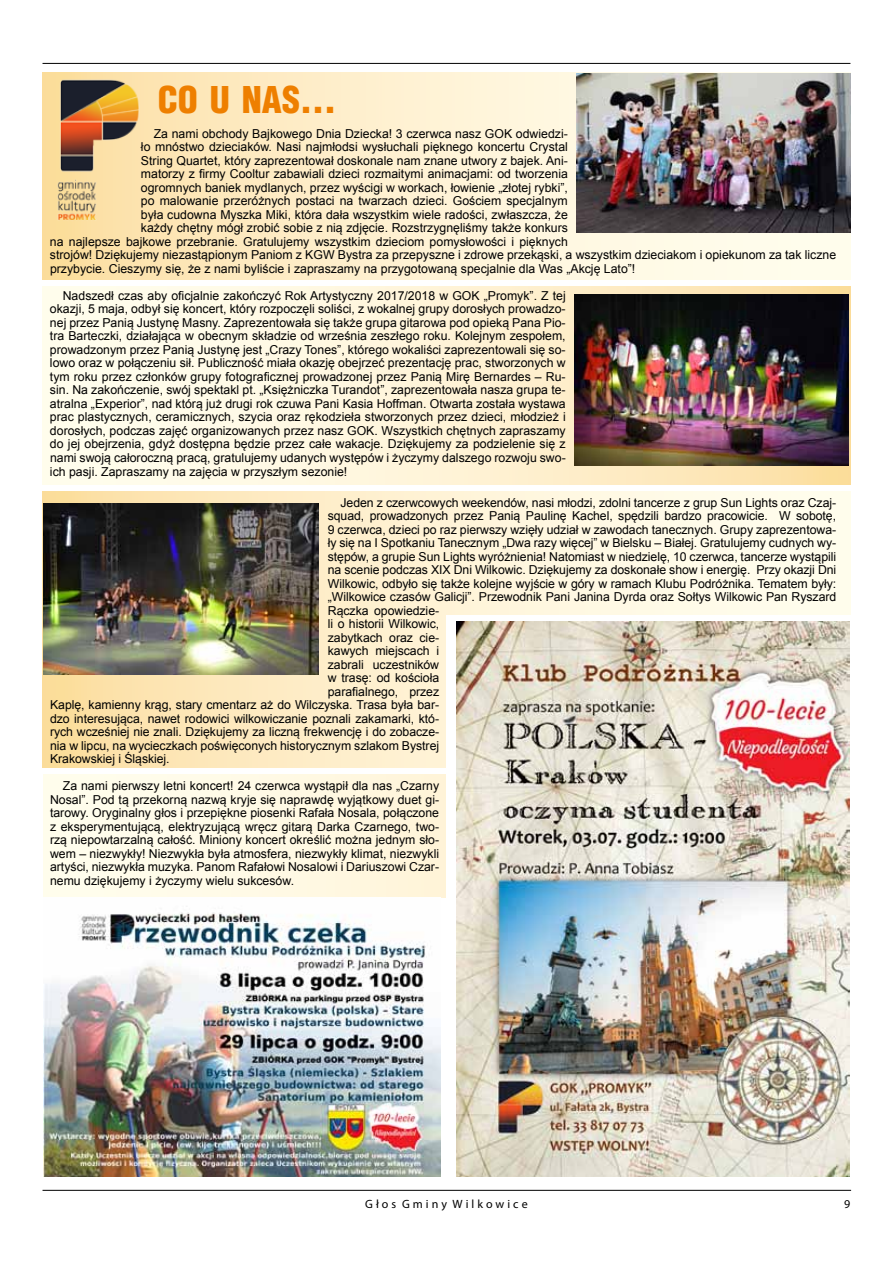
<style>
.page{position:relative;width:893px;height:1263px;background:#fff}
.page>*{position:absolute;margin:0;border:0;box-sizing:border-box;transform-origin:0 0}
.t1{font:900 36px "Switzerland Cond";color:#ee7f00}
.t2{font:12.3px/13.5px "Arial";letter-spacing:-.005em;color:#000;text-align:justify}
.t3{font:12px "Myriad Pro";color:#000}
</style>
<div class="page">
<hr style="left:43px;top:63px;width:807px;height:1px;background:#000">
<hr style="left:43px;top:1190px;width:808px;height:1px;background:#000">
<div style="left:43px;top:774px;width:808px;height:124px;background:#fffae6"></div>
<div style="left:43px;top:491px;width:807px;height:276px;background:linear-gradient(to right,#fce1a9,#fffff9)"></div>
<svg style="left:43px;top:286px;width:807px;height:199px;background:#fef5dc"></svg>
<div style="left:43px;top:72px;width:807px;height:208px;background:linear-gradient(to right,#fce1a9,#fffff9)"></div>
<img style="left:576px;top:73px;width:275px;height:160px">
<img style="left:50px;top:72px;width:91px;height:158px">
<img style="left:44px;top:912px;width:396px;height:265px">
<img style="left:574px;top:295px;width:275px;height:171px">
<img style="left:44px;top:503px;width:274px;height:171px">
<div style="left:446px;top:615px;width:406px;height:390px;background:#fff"></div>
<img style="left:456px;top:621px;width:394px;height:556px">
<h1 class="t1" style="left:158px;top:76px;width:180px">CO u NAs…</h1>
<p class="t2" style="left:154px;top:127px;width:416px">Za nami obchody Bajkowego Dnia Dziecka! 3 czerwca nasz GOK odwiedzi-</p>
<p class="t2" style="left:141px;top:140px;width:428px">ło mnóstwo dzieciaków. Nasi najmłodsi wysłuchali pięknego koncertu Crystal</p>
<p class="t2" style="left:141px;top:154px;width:428px">String Quartet, który zaprezentował doskonale nam znane utwory z bajek. Ani-</p>
<p class="t2" style="left:141px;top:167px;width:428px">matorzy z firmy Cooltur zabawiali dzieci rozmaitymi animacjami: od tworzenia</p>
<p class="t2" style="left:141px;top:181px;width:428px">ogromnych baniek mydlanych, przez wyścigi w workach, łowienie „złotej rybki”,</p>
<p class="t2" style="left:141px;top:194px;width:428px">po malowanie przeróżnych postaci na twarzach dzieci. Gościem specjalnym</p>
<p class="t2" style="left:141px;top:208px;width:428px">była cudowna Myszka Miki, która dała wszystkim wiele radości, zwłaszcza, że</p>
<p class="t2" style="left:141px;top:221px;width:428px">każdy chętny mógł zrobić sobie z nią zdjęcie. Rozstrzygnęliśmy także konkurs</p>
<p class="t2" style="left:50px;top:235px;width:519px">na najlepsze bajkowe przebranie. Gratulujemy wszystkim dzieciom pomysłowości i pięknych</p>
<p class="t2" style="left:50px;top:248px;width:788px">strojów! Dziękujemy niezastąpionym Paniom z KGW Bystra za przepyszne i zdrowe przekąski, a wszystkim dzieciakom i opiekunom za tak liczne</p>
<p class="t2" style="left:50px;top:262px;width:587px">przybycie. Cieszymy się, że z nami byliście i zapraszamy na przygotowaną specjalnie dla Was „Akcję Lato”!</p>
<p class="t2" style="left:50px;top:289px;width:517px;text-indent:13px">Nadszedł czas aby oficjalnie zakończyć Rok Artystyczny 2017/2018 w GOK „Promyk”. Z tej okazji, 5 maja, odbył się koncert, który rozpoczęli soliści, z wokalnej grupy dorosłych prowadzo&shy;nej przez Panią Justynę Masny. Zaprezentowała się także grupa gitarowa pod opieką Pana Pio&shy;tra Barteczki, działająca w obecnym składzie od września zeszłego roku. Kolejnym zespołem, prowadzonym przez Panią Justynę jest „Crazy Tones”, którego wokaliści zaprezentowali się so&shy;lowo oraz w połączeniu sił. Publiczność miała okazję obejrzeć prezentację prac, stworzonych w tym roku przez członków grupy fotograficznej prowadzonej przez Panią Mirę Bernardes – Ru&shy;sin. Na zakończenie, swój spektakl pt. „Księżniczka Turandot”, zaprezentowała nasza grupa te&shy;atralna „Experior”, nad którą już drugi rok czuwa Pani Kasia Hoffman. Otwarta została wystawa prac plastycznych, ceramicznych, szycia oraz rękodzieła stworzonych przez dzieci, młodzież i dorosłych, podczas zajęć organizowanych przez nasz GOK. Wszystkich chętnych zapraszamy do jej obejrzenia, gdyż dostępna będzie przez całe wakacje. Dziękujemy za podzielenie się z nami swoją całoroczną pracą, gratulujemy udanych występów i życzymy dalszego rozwoju swo&shy;ich pasji. Zapraszamy na zajęcia w przyszłym sezonie!</p>
<p class="t2" style="left:341px;top:496px;width:497px">Jeden z czerwcowych weekendów, nasi młodzi, zdolni tancerze z grup Sun Lights oraz Czaj-</p>
<p class="t2" style="left:328px;top:509px;width:510px">squad, prowadzonych przez Panią Paulinę Kachel, spędzili bardzo pracowicie. W sobotę,</p>
<p class="t2" style="left:328px;top:523px;width:510px">9 czerwca, dzieci po raz pierwszy wzięły udział w zawodach tanecznych. Grupy zaprezentowa-</p>
<p class="t2" style="left:328px;top:536px;width:510px">ły się na I Spotkaniu Tanecznym „Dwa razy więcej” w Bielsku – Białej. Gratulujemy cudnych wy-</p>
<p class="t2" style="left:328px;top:550px;width:510px">stępów, a grupie Sun Lights wyróżnienia! Natomiast w niedzielę, 10 czerwca, tancerze wystąpili</p>
<p class="t2" style="left:328px;top:563px;width:510px">na scenie podczas XIX Dni Wilkowic. Dziękujemy za doskonałe show i energię. Przy okazji Dni</p>
<p class="t2" style="left:328px;top:577px;width:510px">Wilkowic, odbyło się także kolejne wyjście w góry w ramach Klubu Podróżnika. Tematem były:</p>
<p class="t2" style="left:328px;top:590px;width:510px">„Wilkowice czasów Galicji”. Przewodnik Pani Janina Dyrda oraz Sołtys Wilkowic Pan Ryszard</p>
<p class="t2" style="left:328px;top:604px;width:113px">Rączka opowiedzie-</p>
<p class="t2" style="left:328px;top:617px;width:113px">li o historii Wilkowic,</p>
<p class="t2" style="left:328px;top:631px;width:113px">zabytkach oraz cie-</p>
<p class="t2" style="left:328px;top:644px;width:113px">kawych miejscach i</p>
<p class="t2" style="left:328px;top:658px;width:113px">zabrali uczestników</p>
<p class="t2" style="left:328px;top:671px;width:113px">w trasę: od kościoła</p>
<p class="t2" style="left:328px;top:685px;width:113px">parafialnego, przez</p>
<p class="t2" style="left:50px;top:698px;width:391px">Kaplę, kamienny krąg, stary cmentarz aż do Wilczyska. Trasa była bar-</p>
<p class="t2" style="left:50px;top:712px;width:391px">dzo interesująca, nawet rodowici wilkowiczanie poznali zakamarki, któ-</p>
<p class="t2" style="left:50px;top:725px;width:391px">rych wcześniej nie znali. Dziękujemy za liczną frekwencję i do zobacze-</p>
<p class="t2" style="left:50px;top:739px;width:391px">nia w lipcu, na wycieczkach poświęconych historycznym szlakom Bystrej</p>
<p class="t2" style="left:50px;top:752px;width:121px">Krakowskiej i Śląskiej.</p>
<p class="t2" style="left:50px;top:779px;width:391px;text-indent:13px">Za nami pierwszy letni koncert! 24 czerwca wystąpił dla nas „Czarny Nosal”. Pod tą przekorną nazwą kryje się naprawdę wyjątkowy duet gi&shy;tarowy. Oryginalny głos i przepiękne piosenki Rafała Nosala, połączone z eksperymentującą, elektryzującą wręcz gitarą Darka Czarnego, two&shy;rzą niepowtarzalną całość. Miniony koncert określić można jednym sło&shy;wem – niezwykły! Niezwykła była atmosfera, niezwykły klimat, niezwykli artyści, niezwykła muzyka. Panom Rafałowi Nosalowi i Dariuszowi Czar&shy;nemu dziękujemy i życzymy wielu sukcesów.</p>
<p class="t3" style="left:365px;top:1196px;width:164px">G ł o s G m i n y W i l k o w i c e</p>
<p class="t3" style="left:844px;top:1196px;width:8px">9</p>
</div>
